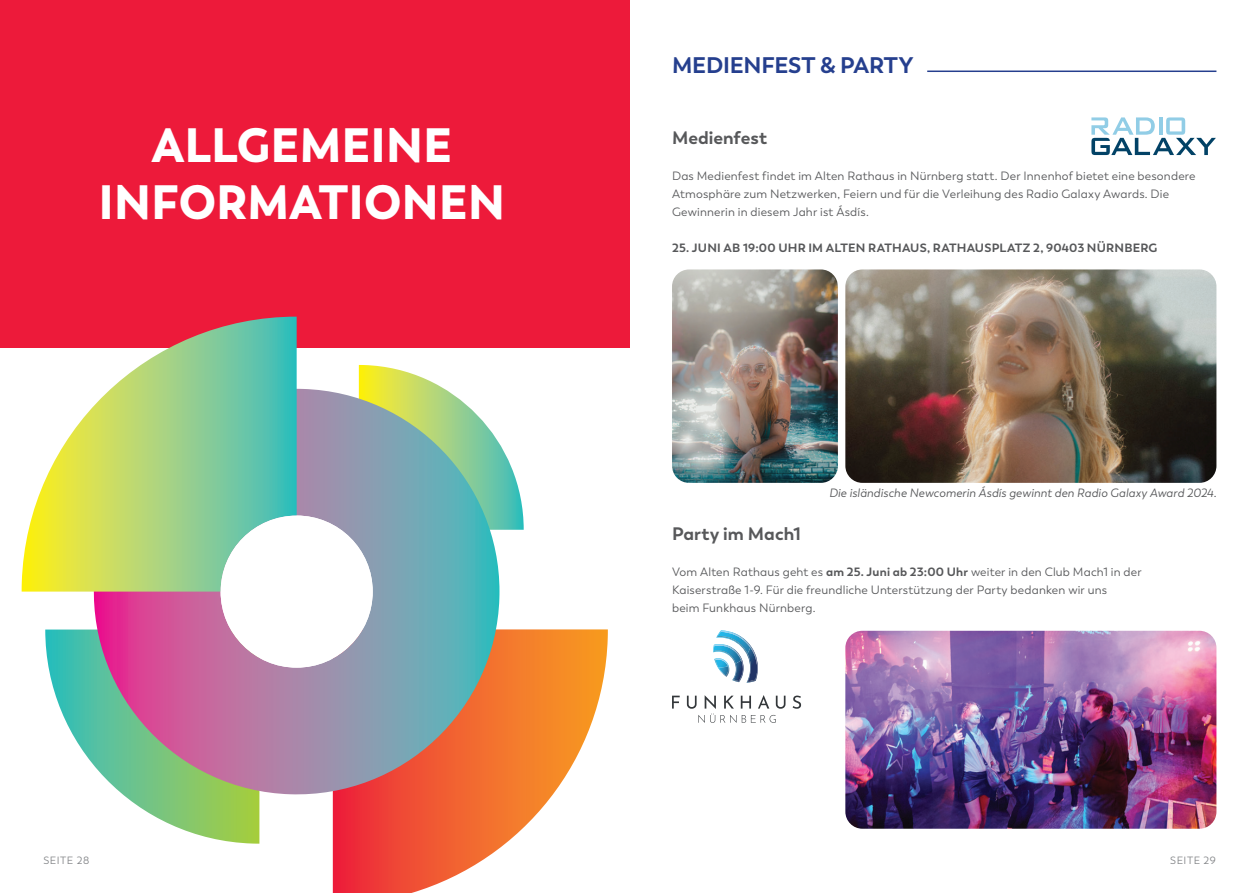
<style>
.page{position:relative;width:1259px;height:893px;background:#fff}
.page>*{position:absolute;margin:0;border:0;box-sizing:border-box;transform-origin:0 0}
.Riesen_Headline{font:900 48px "Trenda";letter-spacing:.01em;color:#fff;scale:.95 1}
.Grosse_Headline{font:700 22.5px "Trenda";letter-spacing:-.01em;color:#253f8e}
.Copytext{font:700 18px "Trenda";color:#57585a}
.Copytext-2{font:12px/18px "Trenda";letter-spacing:.015em;color:#57585a}
.Copytext-3{font:italic 12px "Trenda";letter-spacing:.01em;color:#57585a}
.Copytext-4{font:700 12px "Trenda";letter-spacing:.015em;color:#57585a}
.t1{font:10.5px "Trenda";letter-spacing:.055em;color:#808285}
.s1{font-weight:700}
</style>
<div class="page">
<div style="left:0;top:0;width:629px;height:348px;background:#ed1a3a"></div>
<svg style="left:333px;top:629px;width:275px;height:264px"></svg>
<svg style="left:359px;top:365px;width:165px;height:165px"></svg>
<svg style="left:45px;top:629px;width:214px;height:215px"></svg>
<svg style="left:90px;top:389px;width:409px;height:409px;background:#9d949e"></svg>
<svg style="left:22px;top:317px;width:275px;height:275px"></svg>
<div style="left:221px;top:516px;width:152px;height:152px;background:#fff;border-radius:50%"></div>
<hr style="left:927px;top:71px;width:289px;height:1px;background:#253f8e">
<img style="left:845px;top:631px;width:371px;height:198px">
<img style="left:672px;top:269px;width:166px;height:214px">
<img style="left:845px;top:269px;width:371px;height:214px">
<svg style="left:713px;top:630px;width:45px;height:53px"></svg>
<svg style="left:672px;top:696px;width:7px;height:13px"></svg>
<svg style="left:792px;top:696px;width:9px;height:13px"></svg>
<svg style="left:687px;top:695px;width:98px;height:28px"></svg>
<svg style="left:1091px;top:117px;width:125px;height:38px"></svg>
<p class="Riesen_Headline" style="left:152px;top:114px;width:317px">ALLGEMEINE</p>
<p class="Riesen_Headline" style="left:99px;top:172px;width:429px">INFORMATIONEN</p>
<p class="Grosse_Headline" style="left:672px;top:51px;width:243px">MEDIENFEST &amp; PARTY</p>
<p class="Copytext" style="left:672px;top:127px;width:97px">Medienfest</p>
<p class="Copytext-2" style="left:672px;top:167px;width:525px">Das Medienfest findet im Alten Rathaus in Nürnberg statt. Der Innenhof bietet eine besondere<br>Atmosphäre zum Netzwerken, Feiern und für die Verleihung des Radio Galaxy Awards. Die<br>Gewinnerin in diesem Jahr ist Ásdís.</p>
<p class="Copytext-4" style="left:672px;top:240px;width:487px">25. JUNI AB 19:00 UHR IM ALTEN RATHAUS, RATHAUSPLATZ 2, 90403 NÜRNBERG</p>
<p class="Copytext-3" style="left:829px;top:486px;width:389px">Die isländische Newcomerin Ásdís gewinnt den Radio Galaxy Award 2024.</p>
<p class="Copytext" style="left:672px;top:523px;width:130px">Party im Mach1</p>
<p class="Copytext-2" style="left:672px;top:563px;width:471px">Vom Alten Rathaus geht es <span class="s1">am 25. Juni ab 23:00 Uhr</span> weiter in den Club Mach1 in der<br>Kaiserstraße 1-9. Für die freundliche Unterstützung der Party bedanken wir uns<br>beim Funkhaus Nürnberg.</p>
<p class="t1" style="left:43px;top:854px;width:47px">SEITE 28</p>
<p class="t1" style="left:1170px;top:854px;width:47px">SEITE 29</p>
</div>
